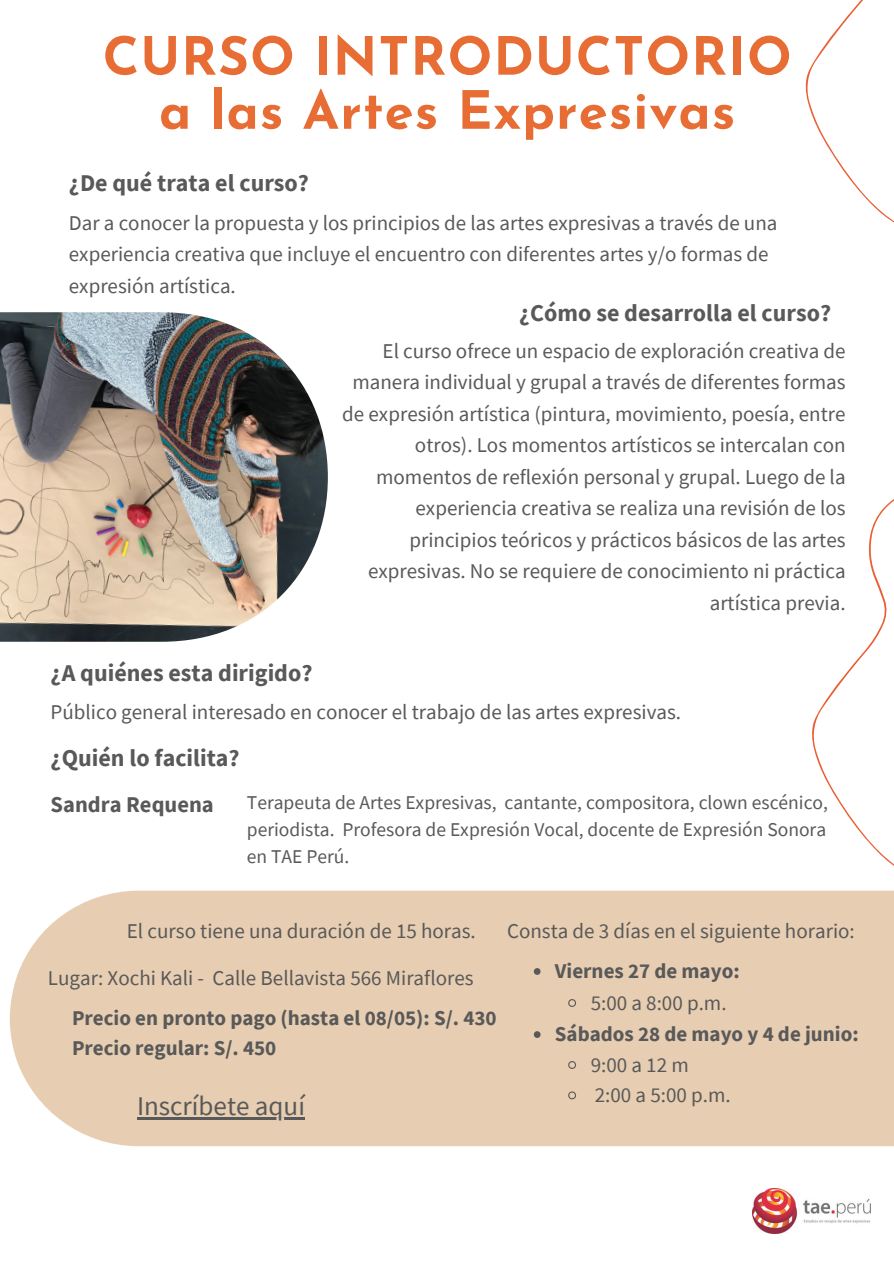
<style>
.page{position:relative;width:894px;height:1264px;background:#fff}
.page>*{position:absolute;margin:0;border:0;box-sizing:border-box;transform-origin:0 0}
.t1{font:700 52.5px "Josefin Sans";letter-spacing:.02em;color:#e76d35}
.t2{font:27px "Source Sans Pro";color:#595959}
.t3{font:700 24px "Source Sans Pro";color:#595959}
.t4{font:700 22.5px "Source Sans Pro";color:#595959}
.t5{font:21px/31.5px "Source Sans Pro";color:#595959}
.t6{font:700 21px "Source Sans Pro";color:#595959}
.t7{font:19.5px/27px "Source Sans Pro";color:#595959;text-align:justify}
</style>
<div class="page">
<img style="left:752px;top:1188px;width:118px;height:45px">
<svg style="left:805px;top:0;width:88px;height:222px"></svg>
<img style="left:0;top:312px;width:328px;height:329px">
<div style="left:10px;top:890px;width:883px;height:256px;background:#e7cdb1"></div>
<svg style="left:533px;top:968px;width:7px;height:6px"></svg>
<svg style="left:567px;top:998px;width:9px;height:9px"></svg>
<svg style="left:533px;top:1031px;width:7px;height:6px"></svg>
<svg style="left:567px;top:1060px;width:9px;height:9px"></svg>
<svg style="left:567px;top:1090px;width:9px;height:10px"></svg>
<hr style="left:137px;top:1117px;width:168px;height:2px;background:#595959">
<svg style="left:751px;top:499px;width:142px;height:403px"></svg>
<p class="t1" style="left:103px;top:35px;width:690px">CURSO INTRODUCTORIO</p>
<p class="t1" style="left:159px;top:89px;width:577px">a las Artes Expresivas</p>
<p class="t3" style="left:69px;top:167px;width:241px">¿De qué trata el curso?</p>
<p class="t5" style="left:69px;top:207px;width:710px">Dar a conocer la propuesta y los principios de las artes expresivas a través de una experiencia creativa que incluye el encuentro con diferentes artes y/o formas de expresión artística.</p>
<p class="t3" style="left:519px;top:297px;width:313px">¿Cómo se desarrolla el curso?</p>
<p class="t3" style="left:51px;top:657px;width:263px">¿A quiénes esta dirigido?</p>
<p class="t5" style="left:342px;top:334px;width:504px;text-align:right">El curso ofrece un espacio de exploración creativa de manera individual y grupal a través de diferentes formas de expresión artística (pintura, movimiento, poesía, entre otros). Los momentos artísticos se intercalan con momentos de reflexión personal y grupal. Luego de la experiencia creativa se realiza una revisión de los principios teóricos y prácticos básicos de las artes expresivas. No se requiere de conocimiento ni práctica artística previa.</p>
<p class="t5" style="left:51px;top:695px;width:632px">Público general interesado en conocer el trabajo de las artes expresivas.</p>
<p class="t3" style="left:51px;top:742px;width:190px">¿Quién lo facilita?</p>
<p class="t4" style="left:51px;top:789px;width:165px">Sandra Requena</p>
<p class="t7" style="left:247px;top:788px;width:582px">Terapeuta de Artes Expresivas, cantante, compositora, clown escénico, periodista. Profesora de Expresión Vocal, docente de Expresión Sonora en TAE Perú.</p>
<p class="t5" style="left:127px;top:914px;width:350px">El curso tiene una duración de 15 horas.</p>
<p class="t5" style="left:48px;top:961px;width:427px">Lugar: Xochi Kali - Calle Bellavista 566 Miraflores</p>
<p class="t6" style="left:72px;top:1004px;width:426px">Precio en pronto pago (hasta el 08/05): S/. 430</p>
<p class="t6" style="left:72px;top:1034px;width:206px">Precio regular: S/. 450</p>
<p class="t2" style="left:137px;top:1088px;width:169px">Inscríbete aquí</p>
<p class="t5" style="left:507px;top:914px;width:349px">Consta de 3 días en el siguiente horario:</p>
<p class="t6" style="left:554px;top:957px;width:186px">Viernes 27 de mayo:</p>
<p class="t5" style="left:590px;top:986px;width:137px">5:00 a 8:00 p.m.</p>
<p class="t6" style="left:554px;top:1020px;width:305px">Sábados 28 de mayo y 4 de junio:</p>
<p class="t5" style="left:590px;top:1048px;width:100px">9:00 a 12 m</p>
<p class="t5" style="left:594px;top:1078px;width:137px">2:00 a 5:00 p.m.</p>
</div>
